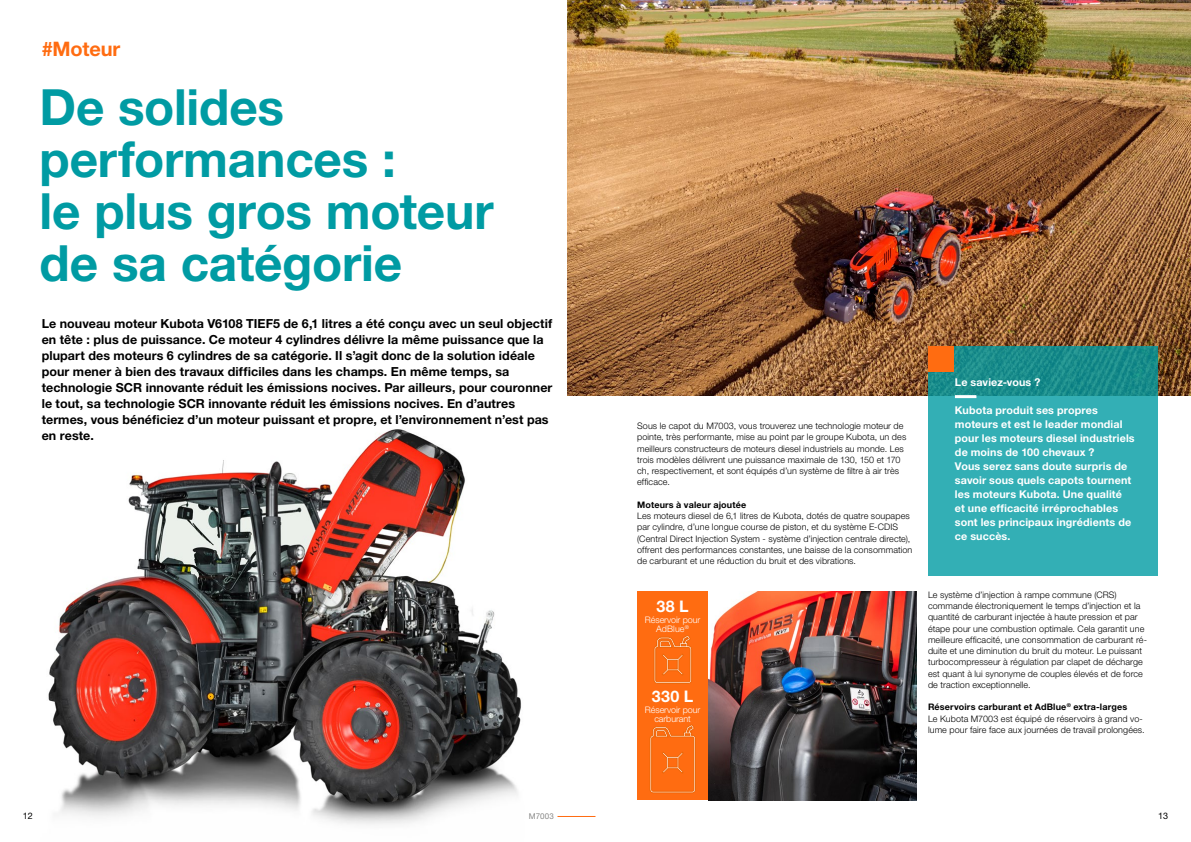
<style>
.page{position:relative;width:1191px;height:842px;background:#fff}
.page>*{position:absolute;margin:0;border:0;box-sizing:border-box;transform-origin:0 0}
.t1{font:700 50px/52px "Helvetica Neue LT Std";letter-spacing:-.005em;color:#009ba3}
.t2{font:700 20px "Helvetica Neue LT Std";letter-spacing:-.01em;color:#ff6c11}
.t3{font:700 16px "Helvetica Neue LT Std";color:#fff}
.t4{font:700 12.5px/16px "Helvetica Neue LT Std";letter-spacing:.005em;color:#000}
.t5{font:700 10.8px/14px "Helvetica Neue LT Std";letter-spacing:.01em;color:#fff}
.t6{font:300 9px/11.2px "Helvetica Neue LT Std";letter-spacing:.01em;color:#000}
.t7{font:300 9px/9px "Helvetica Neue LT Std";letter-spacing:-.01em;color:#fff;text-align:center}
.t8{font:700 9px "Helvetica Neue LT Std";letter-spacing:.015em;color:#000}
.t9{font:9px "Helvetica Neue LT Std";color:#000}
.t10{font:8px "Helvetica Neue LT Std";letter-spacing:.01em;color:#878786}
.s1{font-weight:700}
</style>
<div class="page">
<div style="left:637px;top:592px;width:71px;height:208px;background:#ff6c11"></div>
<svg style="left:650px;top:725px;width:46px;height:68px"></svg>
<img style="left:48px;top:429px;width:473px;height:396px">
<img style="left:568px;top:0;width:623px;height:395px">
<img style="left:708px;top:592px;width:208px;height:208px">
<svg style="left:654px;top:635px;width:38px;height:49px"></svg>
<svg style="left:928px;top:346px;width:229px;height:229px;fill:#33afb5"></svg>
<div style="left:928px;top:346px;width:25px;height:25px;background:#ff6c11"></div>
<hr style="left:955px;top:395px;width:21px;height:3px;background:#fff">
<hr style="left:557px;top:816px;width:38px;height:1px;background:#ff6c11">
<h2 class="t2" style="left:42px;top:36px;width:80px">#Moteur</h2>
<h1 class="t1" style="left:40px;top:80px;width:455px">De solides performances :<br>le plus gros moteur de sa catégorie</h1>
<p class="t4" style="left:42px;top:315px;width:512px">Le nouveau moteur Kubota V6108 TIEF5 de 6,1 litres a été conçu avec un seul objectif en tête : plus de puissance. Ce moteur 4 cylindres délivre la même puissance que la plupart des moteurs 6 cylindres de sa catégorie. Il s’agit donc de la solution idéale pour mener à bien des travaux difficiles dans les champs. En même temps, sa technologie SCR innovante réduit les émissions nocives. Par ailleurs, pour couronner le tout, sa technologie SCR innovante réduit les émissions nocives. En d’autres termes, vous bénéficiez d’un moteur puissant et propre, et l’environnement n’est pas en reste.</p>
<p class="t6" style="left:637px;top:420px;width:271px">Sous le capot du M7003, vous trouverez une technologie moteur de pointe, très performante, mise au point par le groupe Kubota, un des meilleurs constructeurs de moteurs diesel industriels au monde. Les trois modèles délivrent une puissance maximale de 130, 150 et 170 ch, respectivement, et sont équipés d’un système de filtre à air très efficace.</p>
<p class="t8" style="left:637px;top:499px;width:111px">Moteurs à valeur ajoutée</p>
<p class="t6" style="left:637px;top:510px;width:277px">Les moteurs diesel de 6,1 litres de Kubota, dotés de quatre soupapes par cylindre, d’une longue course de piston, et du système E-CDIS (Central Direct Injection System - système d’injection centrale directe), offrent des performances constantes, une baisse de la consommation de carburant et une réduction du bruit et des vibrations.</p>
<h3 class="t3" style="left:656px;top:596px;width:34px">38 L</h3>
<p class="t7" style="left:645px;top:615px;width:57px">Réservoir pour<br>AdBlue<sup>®</sup></p>
<h3 class="t3" style="left:652px;top:686px;width:43px">330 L</h3>
<p class="t7" style="left:645px;top:705px;width:57px">Réservoir pour carburant</p>
<p class="t5" style="left:955px;top:375px;width:87px">Le saviez-vous ?</p>
<p class="t5" style="left:955px;top:403px;width:181px">Kubota produit ses propres moteurs et est le leader mondial pour les moteurs diesel industriels de moins de 100 chevaux ?<br>Vous serez sans doute surpris de savoir sous quels capots tournent les moteurs Kubota. Une qualité<br>et une efficacité irréprochables sont les principaux ingrédients de ce succès.</p>
<p class="t6" style="left:928px;top:589px;width:220px">Le système d’injection à rampe commune (CRS) commande électroniquement le temps d’injection et la quantité de carburant injectée à haute pression et par étape pour une combustion optimale. Cela garantit une meilleure efficacité, une consommation de carburant ré&shy;duite et une diminution du bruit du moteur. Le puissant turbocompresseur à régulation par clapet de décharge est quant à lui synonyme de couples élevés et de force de traction exceptionnelle.</p>
<p class="t6" style="left:928px;top:701px;width:218px"><span class="s1">Réservoirs carburant et AdBlue</span><sup>®</sup> <span class="s1">extra-larges<br></span>Le Kubota M7003 est équipé de réservoirs à grand vo&shy;lume pour faire face aux journées de travail prolongées.</p>
<p class="t9" style="left:23px;top:811px;width:12px">12</p>
<p class="t10" style="left:529px;top:812px;width:27px">M7003</p>
<p class="t9" style="left:1158px;top:811px;width:12px">13</p>
</div>
